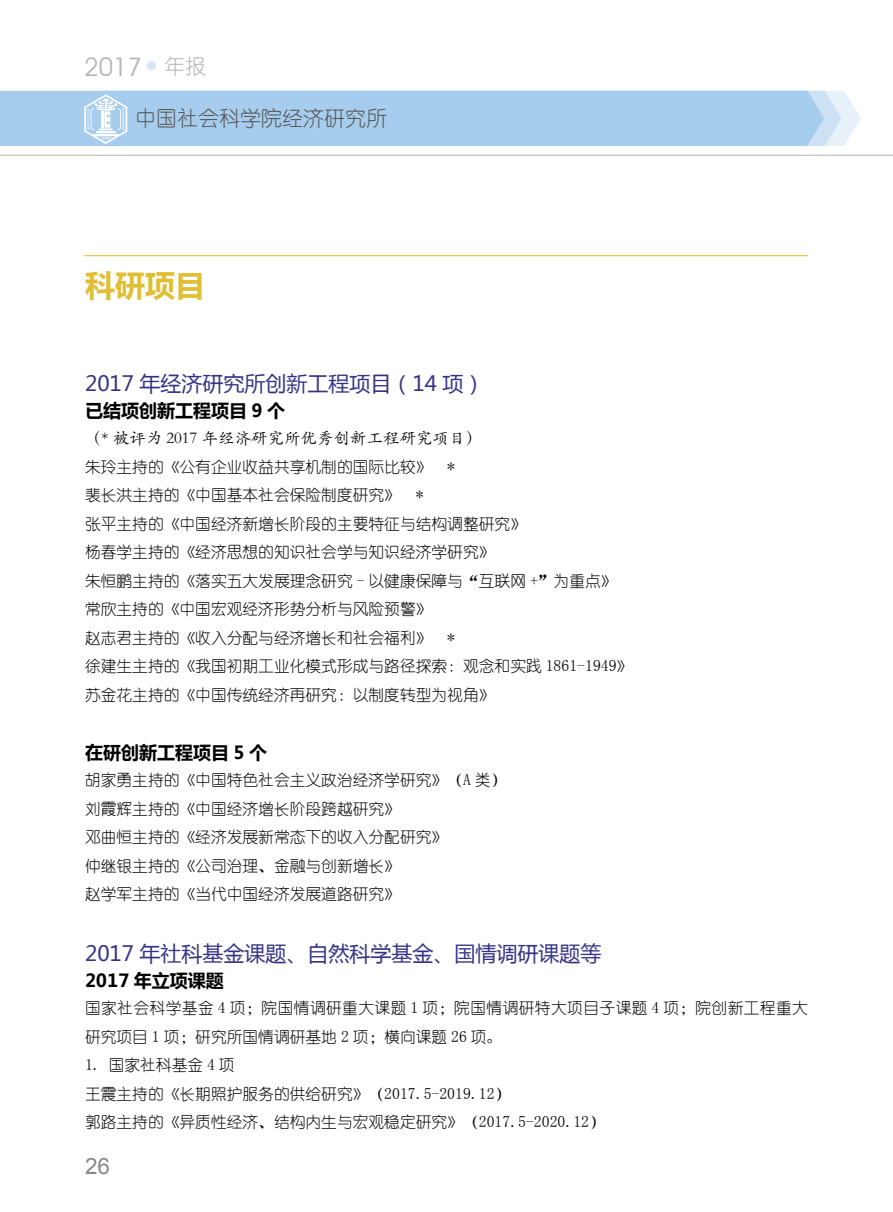
<style>
.page{position:relative;width:893px;height:1212px;background:#fff}
.page>*{position:absolute;margin:0;border:0;box-sizing:border-box;transform-origin:0 0}
.t1{font:700 30px "Microsoft Ya Hei";color:#e0bf35}
.t2{font:25.5px "Avant Garde IT Cby BT";color:#b3b3b4}
.t3{font:22.5px "Arial";color:#898989}
.t4{font:21px "Microsoft Ya Hei";color:#363387}
.t5{font:21px "You Yuan";color:#545251}
.t6{font:700 18px "Microsoft Ya Hei";color:#000}
.t7{font:16.5px "ST Kaiti";color:#000}
.t8{font:15.75px/28.5px "You Yuan";color:#000}
.t9{font:15.75px/28.5px "You Yuan";letter-spacing:.025em;color:#000}
.s1{font-family:"You Yuan";font-size:21px}
</style>
<div class="page">
<div style="left:0;top:91px;width:84px;height:55px;background:#a6cded"></div>
<hr style="left:0;top:155px;width:893px;height:1px;background:#b5b6b6">
<svg style="left:147px;top:61px;width:9px;height:10px"></svg>
<svg style="left:84px;top:91px;width:777px;height:55px;background:#aacfed"></svg>
<hr style="left:84px;top:255px;width:724px;height:1px;background:#e0bf35">
<h2 class="t2" style="left:84px;top:51px;width:123px">2017 <span class="s1">年报</span></h2>
<h3 class="t5" style="left:135px;top:107px;width:253px">中国社会科学院经济研究所</h3>
<h1 class="t1" style="left:85px;top:264px;width:121px">科研项目</h1>
<h3 class="t4" style="left:85px;top:369px;width:401px">2017 年经济研究所创新工程项目（14 项）</h3>
<p class="t6" style="left:85px;top:398px;width:202px">已结项创新工程项目 9 个</p>
<p class="t7" style="left:85px;top:426px;width:398px">（* 被评为 2017 年经济研究所优秀创新工程研究项目）</p>
<p class="t8" style="left:85px;top:452px;width:549px">朱玲主持的《公有企业收益共享机制的国际比较》 *<br>裴长洪主持的《中国基本社会保险制度研究》 *<br>张平主持的《中国经济新增长阶段的主要特征与结构调整研究》<br>杨春学主持的《经济思想的知识社会学与知识经济学研究》<br>朱恒鹏主持的《落实五大发展理念研究 - 以健康保障与“互联网 +”为重点》常欣主持的《中国宏观经济形势分析与风险预警》<br>赵志君主持的《收入分配与经济增长和社会福利》 *<br>徐建生主持的《我国初期工业化模式形成与路径探索：观念和实践 1861-1949》苏金花主持的《中国传统经济再研究：以制度转型为视角》</p>
<p class="t6" style="left:85px;top:740px;width:184px">在研创新工程项目 5 个</p>
<p class="t8" style="left:85px;top:766px;width:423px">胡家勇主持的《中国特色社会主义政治经济学研究》（A 类）刘霞辉主持的《中国经济增长阶段跨越研究》<br>邓曲恒主持的《经济发展新常态下的收入分配研究》<br>仲继银主持的《公司治理、金融与创新增长》<br>赵学军主持的《当代中国经济发展道路研究》</p>
<h3 class="t4" style="left:85px;top:939px;width:518px">2017 年社科基金课题、自然科学基金、国情调研课题等</h3>
<p class="t6" style="left:85px;top:968px;width:140px">2017 年立项课题</p>
<p class="t9" style="left:85px;top:994px;width:724px">国家社会科学基金 4 项；院国情调研重大课题 1 项；院国情调研特大项目子课题 4 项；院创新工程重大研究项目 1 项；研究所国情调研基地 2 项；横向课题 26 项。</p>
<p class="t8" style="left:85px;top:1051px;width:521px">1. 国家社科基金 4 项<br>王震主持的《长期照护服务的供给研究》（2017.5-2019.12）<br>郭路主持的《异质性经济、结构内生与宏观稳定研究》（2017.5-2020.12）</p>
<h3 class="t3" style="left:85px;top:1151px;width:27px">26</h3>
</div>
